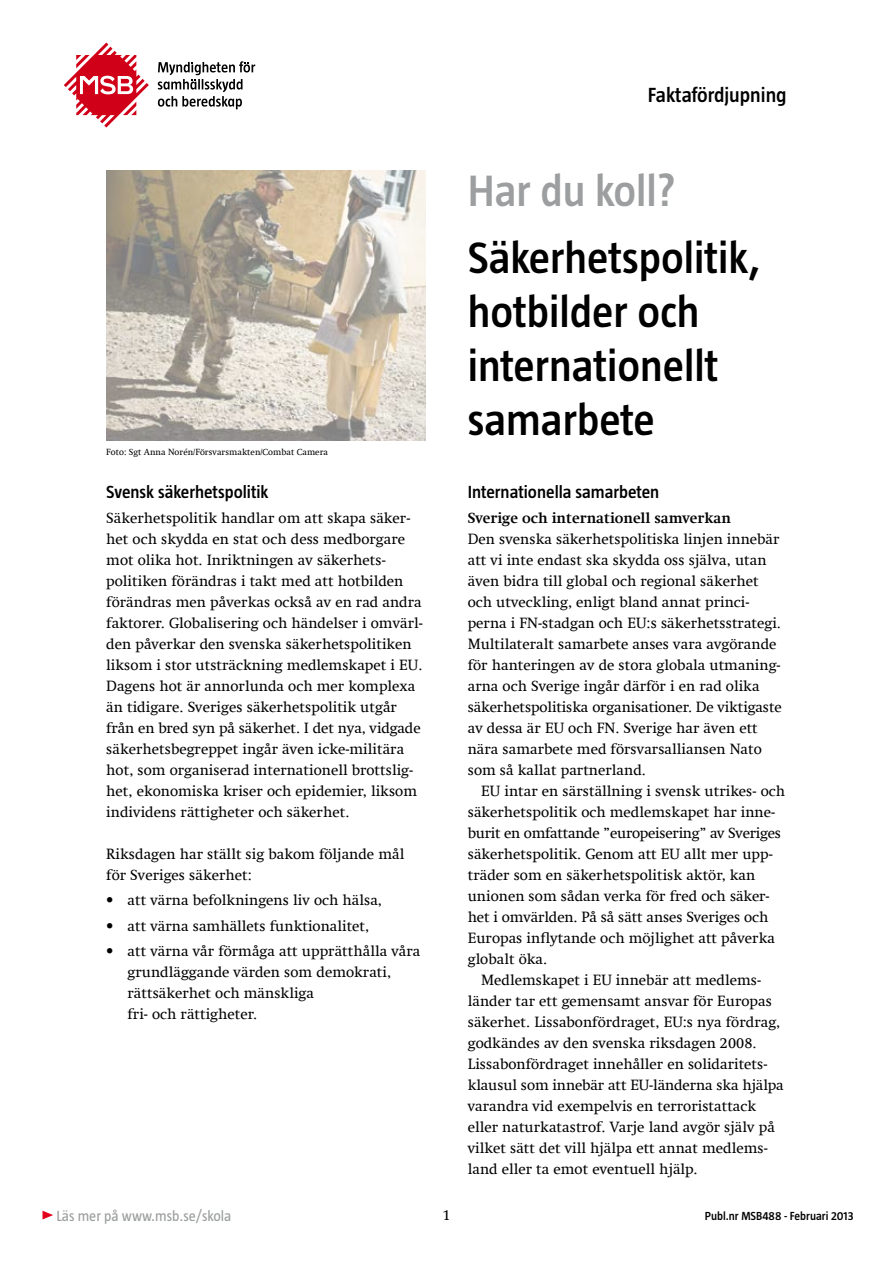
<style>
.page{position:relative;width:893px;height:1263px;background:#fff}
.page>*{position:absolute;margin:0;border:0;box-sizing:border-box;transform-origin:0 0}
.t1{font:600 45px/54px "Taz";color:#000}
.t2{font:600 45px "Taz";color:#9c9e9f}
.t3{font:600 21px "Taz";color:#000}
.t4{font:600 18px "Taz";color:#000}
.t5{font:15px/21px "Swift Com";color:#000}
.t6{font:15px "Swift Com";letter-spacing:-.02em;color:#000}
.t7{font:700 15px "Swift Com";color:#000}
.t8{font:15px "Taz";color:#9c9e9f}
.t9{font:600 12px "Taz";color:#000}
.t10{font:9px "Swift Com";color:#000}
</style>
<div class="page">
<svg style="left:43px;top:1211px;width:10px;height:8px"></svg>
<svg style="left:64px;top:43px;width:85px;height:85px"></svg>
<svg style="left:158px;top:61px;width:97px;height:48px"></svg>
<img style="left:106px;top:170px;width:319px;height:271px">
<h2 class="t3" style="left:648px;top:83px;width:140px">Faktafördjupning</h2>
<p class="t10" style="left:106px;top:447px;width:223px">Foto: Sgt Anna Norén/Försvarsmakten/Combat Camera</p>
<p class="t4" style="left:106px;top:482px;width:164px">Svensk säkerhetspolitik</p>
<p class="t5" style="left:106px;top:507px;width:318px">Säkerhetspolitik handlar om att skapa säker&shy;het och skydda en stat och dess medborgare mot olika hot. Inriktningen av säkerhets&shy;politiken förändras i takt med att hotbilden förändras men påverkas också av en rad andra faktorer. Globalisering och händelser i omvärl&shy;den påverkar den svenska säkerhetspolitiken liksom i stor utsträckning medlemskapet i EU.<br>Dagens hot är annorlunda och mer komplexa än tidigare. Sveriges säkerhetspolitik utgår från en bred syn på säkerhet. I det nya, vidgade säkerhetsbegreppet ingår även icke-militära hot, som organiserad internationell brottslig&shy;het, ekonomiska kriser och epidemier, liksom individens rättigheter och säkerhet.</p>
<p class="t5" style="left:106px;top:843px;width:300px">Riksdagen har ställt sig bakom följande mål för Sveriges säkerhet:</p>
<p class="t5" style="left:106px;top:890px;width:277px">• att värna befolkningens liv och hälsa,</p>
<p class="t5" style="left:106px;top:915px;width:264px">• att värna samhällets funktionalitet,</p>
<p class="t5" style="left:128px;top:940px;width:294px;text-indent:-21px">• att värna vår förmåga att upprätthålla våra grundläggande värden som demokrati, rättsäkerhet och mänskliga<br>fri- och rättigheter.</p>
<h1 class="t2" style="left:468px;top:166px;width:210px">Har du koll?</h1>
<h1 class="t1" style="left:468px;top:230px;width:294px">Säkerhetspolitik, hotbilder och internationellt samarbete</h1>
<p class="t4" style="left:468px;top:482px;width:193px">Internationella samarbeten</p>
<p class="t7" style="left:468px;top:509px;width:265px">Sverige och internationell samverkan</p>
<p class="t5" style="left:468px;top:528px;width:316px">Den svenska säkerhetspolitiska linjen innebär att vi inte endast ska skydda oss själva, utan även bidra till global och regional säkerhet och utveckling, enligt bland annat princi&shy;perna i FN-stadgan och EU:s säkerhetsstrategi.<br>Multilateralt samarbete anses vara avgörande för hanteringen av de stora globala utmaning&shy;arna och Sverige ingår därför i en rad olika säkerhetspolitiska organisationer. De viktigaste av dessa är EU och FN. Sverige har även ett nära samarbete med försvarsalliansen Nato som så kallat partnerland.</p>
<p class="t5" style="left:481px;top:780px;width:305px">EU intar en särställning i svensk utrikes- och</p>
<p class="t5" style="left:468px;top:801px;width:309px">säkerhetspolitik och medlemskapet har inne-</p>
<p class="t6" style="left:468px;top:824px;width:315px">burit en omfattande ”europeisering” av Sveriges</p>
<p class="t5" style="left:468px;top:843px;width:306px">säkerhetspolitik. Genom att EU allt mer upp-</p>
<p class="t5" style="left:468px;top:864px;width:289px">träder som en säkerhetspolitisk aktör, kan</p>
<p class="t5" style="left:468px;top:885px;width:303px">unionen som sådan verka för fred och säker-</p>
<p class="t5" style="left:468px;top:906px;width:302px">het i omvärlden. På så sätt anses Sveriges och</p>
<p class="t5" style="left:468px;top:927px;width:309px">Europas inflytande och möjlighet att påverka</p>
<p class="t5" style="left:468px;top:948px;width:81px">globalt öka.</p>
<p class="t5" style="left:481px;top:969px;width:282px">Medlemskapet i EU innebär att medlems-</p>
<p class="t5" style="left:468px;top:990px;width:306px">länder tar ett gemensamt ansvar för Europas</p>
<p class="t5" style="left:468px;top:1011px;width:314px">säkerhet. Lissabonfördraget, EU:s nya fördrag,</p>
<p class="t5" style="left:468px;top:1032px;width:290px">godkändes av den svenska riksdagen 2008.</p>
<p class="t5" style="left:468px;top:1053px;width:301px">Lissabonfördraget innehåller en solidaritets-</p>
<p class="t5" style="left:468px;top:1074px;width:318px">klausul som innebär att EU-länderna ska hjälpa</p>
<p class="t5" style="left:468px;top:1095px;width:290px">varandra vid exempelvis en terroristattack</p>
<p class="t5" style="left:468px;top:1116px;width:309px">eller naturkatastrof. Varje land avgör själv på</p>
<p class="t5" style="left:468px;top:1137px;width:302px">vilket sätt det vill hjälpa ett annat medlems-</p>
<p class="t5" style="left:468px;top:1158px;width:231px">land eller ta emot eventuell hjälp.</p>
<p class="t8" style="left:56px;top:1207px;width:177px">Läs mer på www.msb.se/skola</p>
<p class="t5" style="left:442px;top:1205px;width:10px">1</p>
<p class="t9" style="left:705px;top:1209px;width:150px">Publ.nr MSB488 - Februari 2013</p>
</div>
